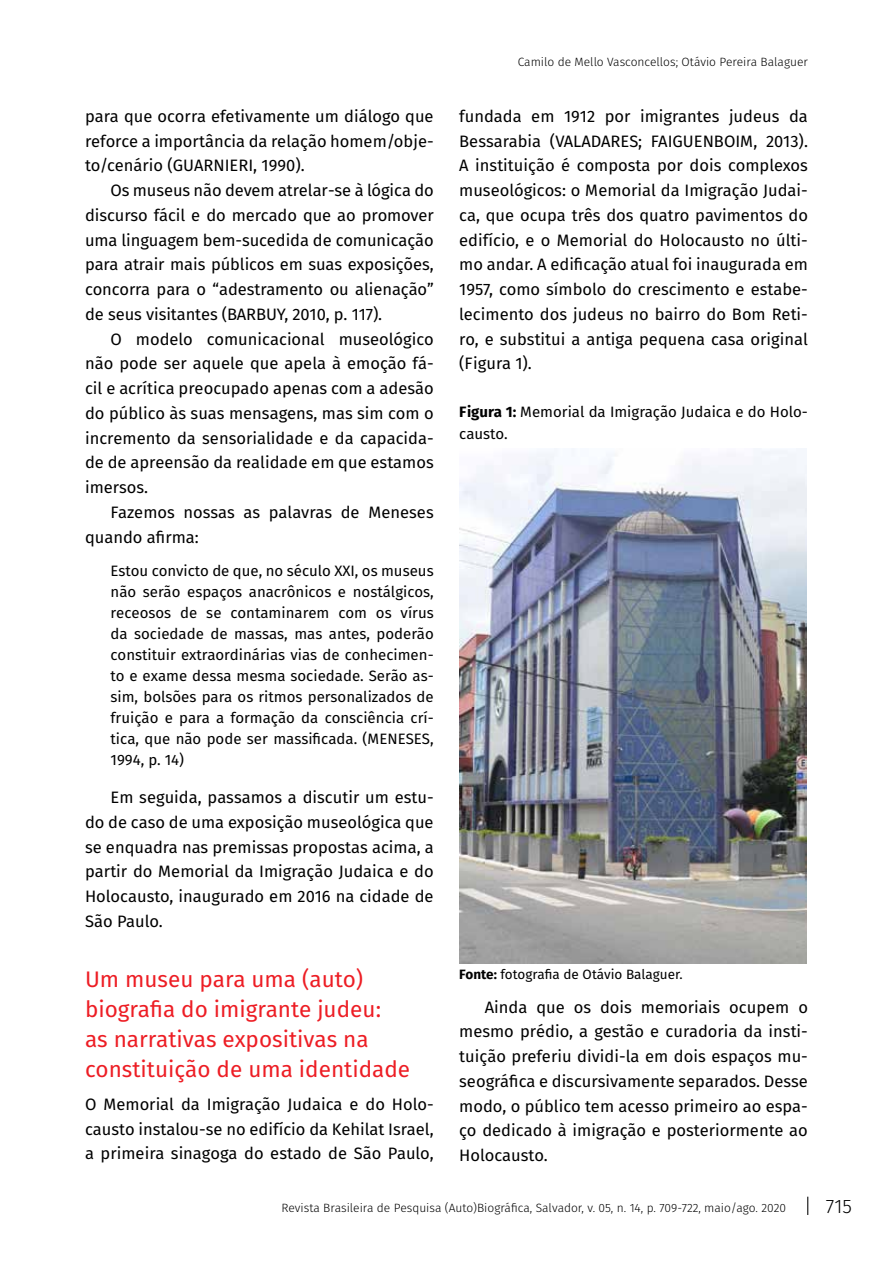
<style>
.page{position:relative;width:893px;height:1276px;background:#fff}
.page>*{position:absolute;margin:0;border:0;box-sizing:border-box;transform-origin:0 0}
.t1{font:22.5px/30px "Fira Sans";color:#ed1d24}
.t2{font:300 19.5px "Fira Sans";color:#000}
.t3{font:16.5px/24.8px "Fira Sans";color:#000;text-align:justify}
.t4{font:15px/21px "Fira Sans";color:#000;text-align:justify}
.t5{font:13.5px "Fira Sans";color:#000}
.t6{font:300 12px "Fira Sans";color:#000}
.s1{font-weight:700}
</style>
<div class="page">
<svg style="left:807px;top:1196px;width:1px;height:19px"></svg>
<img style="left:459px;top:448px;width:347px;height:515px">
<p class="t3" style="left:85px;top:103px;width:350px">para que ocorra efetivamente um diálogo que reforce a importância da relação homem/obje&shy;to/cenário (GUARNIERI, 1990).</p>
<p class="t3" style="left:85px;top:177px;width:350px;text-indent:26px">Os museus não devem atrelar-se à lógica do discurso fácil e do mercado que ao promover uma linguagem bem-sucedida de comunicação para atrair mais públicos em suas exposições, concorra para o “adestramento ou alienação” de seus visitantes (BARBUY, 2010, p. 117).</p>
<p class="t3" style="left:85px;top:326px;width:350px;text-indent:26px">O modelo comunicacional museológico não pode ser aquele que apela à emoção fá&shy;cil e acrítica preocupado apenas com a adesão do público às suas mensagens, mas sim com o incremento da sensorialidade e da capacida&shy;de de apreensão da realidade em que estamos imersos.</p>
<p class="t3" style="left:85px;top:499px;width:350px;text-indent:26px">Fazemos nossas as palavras de Meneses quando afirma:</p>
<p class="t4" style="left:111px;top:560px;width:325px">Estou convicto de que, no século XXI, os museus não serão espaços anacrônicos e nostálgicos, receosos de se contaminarem com os vírus da sociedade de massas, mas antes, poderão constituir extraordinárias vias de conhecimen&shy;to e exame dessa mesma sociedade. Serão as&shy;sim, bolsões para os ritmos personalizados de fruição e para a formação da consciência crí&shy;tica, que não pode ser massificada. (MENESES, 1994, p. 14)</p>
<p class="t3" style="left:85px;top:784px;width:350px;text-indent:26px">Em seguida, passamos a discutir um estu&shy;do de caso de uma exposição museológica que se enquadra nas premissas propostas acima, a partir do Memorial da Imigração Judaica e do Holocausto, inaugurado em 2016 na cidade de São Paulo.</p>
<h1 class="t1" style="left:85px;top:963px;width:327px">Um museu para uma (auto) biografia do imigrante judeu:<br>as narrativas expositivas na constituição de uma identidade</h1>
<p class="t3" style="left:85px;top:1091px;width:350px">O Memorial da Imigração Judaica e do Holo&shy;causto instalou-se no edifício da Kehilat Israel, a primeira sinagoga do estado de São Paulo,</p>
<p class="t6" style="left:518px;top:53px;width:292px">Camilo de Mello Vasconcellos; Otávio Pereira Balaguer</p>
<p class="t3" style="left:459px;top:103px;width:350px">fundada em 1912 por imigrantes judeus da Bessarabia (VALADARES; FAIGUENBOIM, 2013).<br>A instituição é composta por dois complexos museológicos: o Memorial da Imigração Judai&shy;ca, que ocupa três dos quatro pavimentos do edifício, e o Memorial do Holocausto no últi&shy;mo andar. A edificação atual foi inaugurada em 1957, como símbolo do crescimento e estabe&shy;lecimento dos judeus no bairro do Bom Reti&shy;ro, e substitui a antiga pequena casa original (Figura 1).</p>
<p class="t4" style="left:459px;top:400px;width:350px;line-height:22.5px"><span class="s1">Figura 1:</span> Memorial da Imigração Judaica e do Holo&shy;causto.</p>
<p class="t5" style="left:459px;top:964px;width:225px"><span class="s1">Fonte:</span> fotografia de Otávio Balaguer.</p>
<p class="t3" style="left:459px;top:994px;width:350px;text-indent:26px">Ainda que os dois memoriais ocupem o mesmo prédio, a gestão e curadoria da insti&shy;tuição preferiu dividi-la em dois espaços mu&shy;seográfica e discursivamente separados. Desse modo, o público tem acesso primeiro ao espa&shy;ço dedicado à imigração e posteriormente ao Holocausto.</p>
<p class="t6" style="left:282px;top:1199px;width:506px">Revista Brasileira de Pesquisa (Auto)Biográfica, Salvador, v. 05, n. 14, p. 709-722, maio/ago. 2020</p>
<p class="t2" style="left:826px;top:1192px;width:28px">715</p>
</div>
